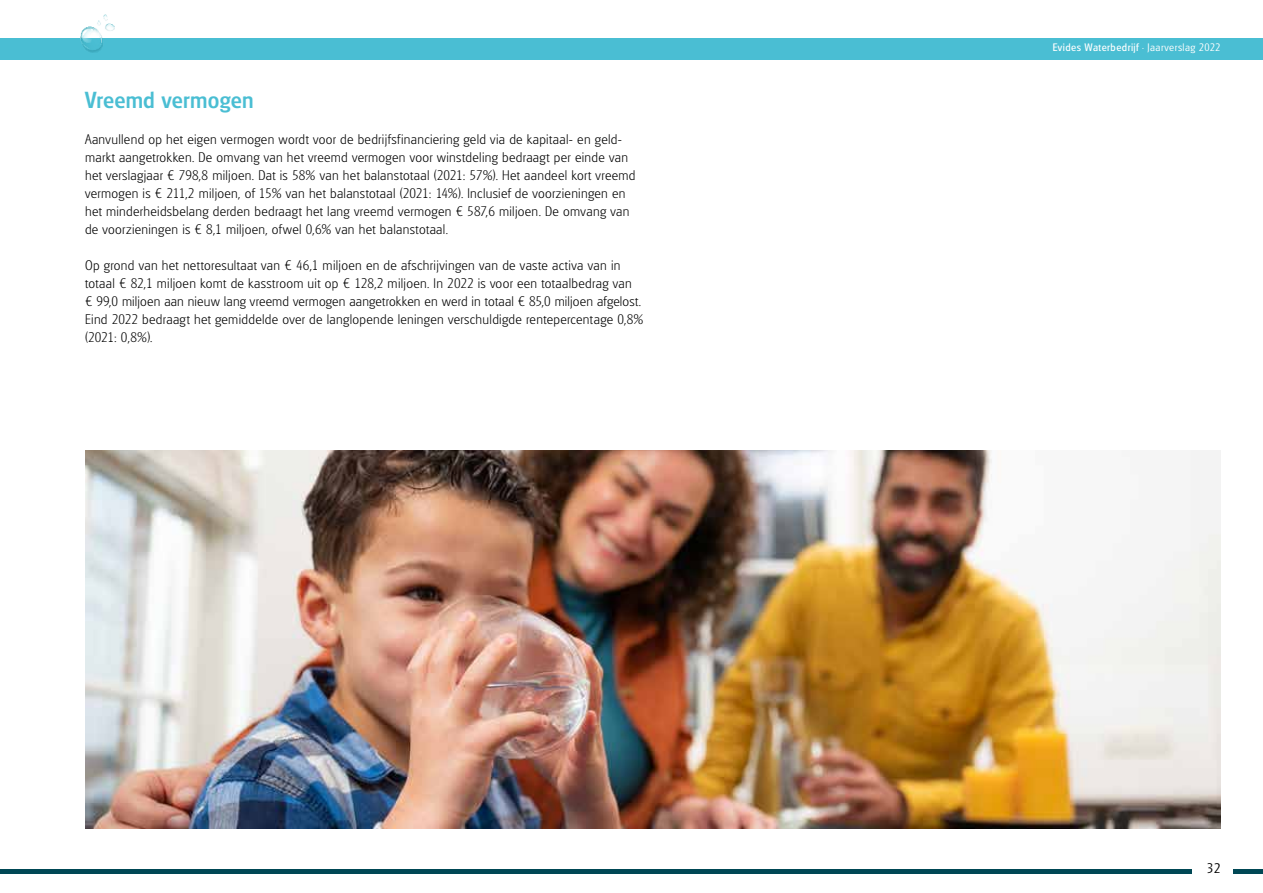
<style>
.page{position:relative;width:1263px;height:893px;background:#fff}
.page>*{position:absolute;margin:0;border:0;box-sizing:border-box;transform-origin:0 0}
.t1{font:500 22.5px "Glasgow Serial";letter-spacing:.01em;color:#4abed3}
.t2{font:200 13.5px/18px "Glasgow Serial";letter-spacing:.02em;color:#000}
.t3{font:300 13.5px "Glasgow Serial";color:#000}
.t4{font:10.5px "Glasgow Serial";letter-spacing:.045em;color:#fff}
.s1{font-weight:300}
</style>
<div class="page">
<div style="left:0;top:38px;width:1263px;height:22px;background:#4abed3"></div>
<img style="left:81px;top:14px;width:34px;height:39px">
<div style="left:0;top:869px;width:1192px;height:5px;background:#004855"></div>
<div style="left:1233px;top:869px;width:30px;height:5px;background:#004855"></div>
<img style="left:85px;top:450px;width:1135px;height:378px">
<h1 class="t1" style="left:85px;top:86px;width:170px">Vreemd vermogen</h1>
<p class="t2" style="left:85px;top:130px;width:552px">Aanvullend op het eigen vermogen wordt voor de bedrijfsfinanciering geld via de kapitaal- en geld&shy;markt aangetrokken. De omvang van het vreemd vermogen voor winstdeling bedraagt per einde van het verslagjaar € 798,8 miljoen. Dat is 58% van het balanstotaal (2021: 57%). Het aandeel kort vreemd vermogen is € 211,2 miljoen, of 15% van het balanstotaal (2021: 14%). Inclusief de voorzieningen en het minderheidsbelang derden bedraagt het lang vreemd vermogen € 587,6 miljoen. De omvang van de voorzieningen is € 8,1 miljoen, ofwel 0,6% van het balanstotaal.</p>
<p class="t2" style="left:85px;top:256px;width:560px">Op grond van het nettoresultaat van € 46,1 miljoen en de afschrijvingen van de vaste activa van in totaal € 82,1 miljoen komt de kasstroom uit op € 128,2 miljoen. In 2022 is voor een totaalbedrag van<br>€ 99,0 miljoen aan nieuw lang vreemd vermogen aangetrokken en werd in totaal € 85,0 miljoen afgelost.<br>Eind 2022 bedraagt het gemiddelde over de langlopende leningen verschuldigde rentepercentage 0,8% (2021: 0,8%).</p>
<p class="t4" style="left:1053px;top:41px;width:169px">Evides Waterbedrijf <span class="s1">• Jaarverslag 2022</span></p>
<p class="t3" style="left:1207px;top:860px;width:15px">32</p>
</div>
